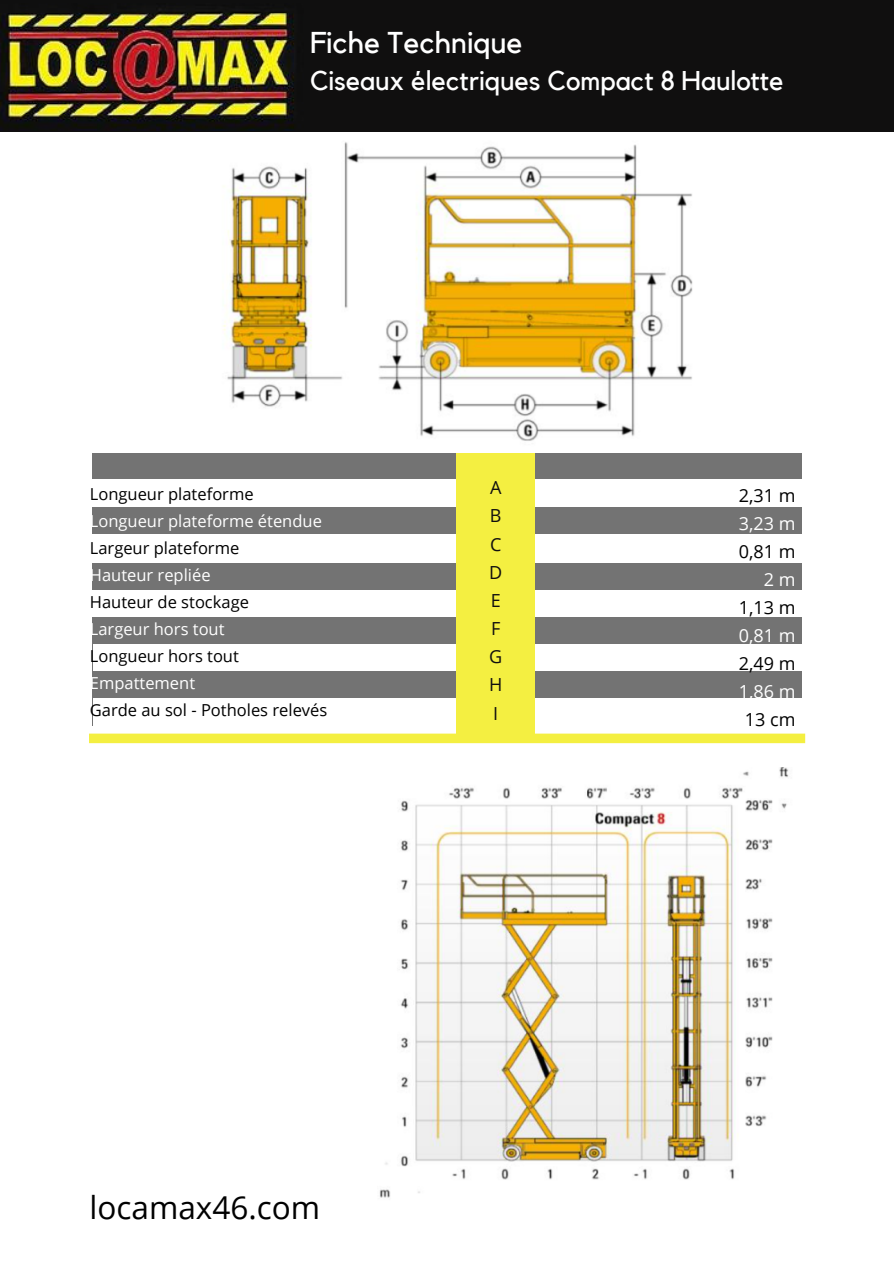
<style>
.page{position:relative;width:894px;height:1264px;background:#fff}
.page>*{position:absolute;margin:0;border:0;box-sizing:border-box;transform-origin:0 0}
.t1{font:31.5px "Open Sans";color:#000}
.t2{font:30px "Kollektif";color:#fff}
.t3{font:27px "Kollektif";color:#fff}
.t4{font:18px "Open Sans";color:#000}
.t5{font:18px "Open Sans";color:#fff}
.t6{font:18px/28.2px "Open Sans";color:#100f0f;text-align:justify}
.t7{font:16.5px "Open Sans";color:#000}
.t8{font:16.5px "Open Sans";color:#fff}
</style>
<div class="page">
<div style="left:0;top:0;width:893px;height:131px;background:#100f0f"></div>
<img style="left:0;top:9px;width:294px;height:122px">
<div style="left:92px;top:535px;width:709px;height:54px;background:#737373"></div>
<div style="left:92px;top:508px;width:709px;height:54px;background:#fff"></div>
<div style="left:92px;top:479px;width:709px;height:54px;background:#737373"></div>
<div style="left:92px;top:452px;width:709px;height:54px;background:#fff"></div>
<div style="left:92px;top:425px;width:709px;height:54px;background:#737373"></div>
<div style="left:92px;top:617px;width:709px;height:54px;background:#737373"></div>
<div style="left:93px;top:644px;width:709px;height:54px;background:#fff"></div>
<div style="left:92px;top:671px;width:709px;height:54px;background:#737373"></div>
<div style="left:93px;top:698px;width:709px;height:54px;background:#fff"></div>
<div style="left:456px;top:453px;width:79px;height:285px;background:#f4ef41"></div>
<svg style="left:89px;top:733px;width:716px;height:10px;background:#f4ef4b"></svg>
<div style="left:83px;top:397px;width:728px;height:56px;background:#fff"></div>
<img style="left:223px;top:142px;width:470px;height:299px">
<img style="left:379px;top:768px;width:410px;height:430px">
<h2 class="t2" style="left:310px;top:28px;width:214px">Fiche Technique</h2>
<h3 class="t3" style="left:310px;top:68px;width:475px">Ciseaux électriques Compact 8 Haulotte</h3>
<p class="t7" style="left:90px;top:482px;width:165px">Longueur plateforme</p>
<p class="t8" style="left:90px;top:509px;width:233px">Longueur plateforme étendue</p>
<p class="t7" style="left:90px;top:536px;width:151px">Largeur plateforme</p>
<p class="t8" style="left:90px;top:563px;width:122px">Hauteur repliée</p>
<p class="t7" style="left:90px;top:590px;width:161px">Hauteur de stockage</p>
<p class="t8" style="left:90px;top:617px;width:136px">Largeur hors tout</p>
<p class="t7" style="left:90px;top:644px;width:150px">Longueur hors tout</p>
<p class="t8" style="left:90px;top:671px;width:107px">Empattement</p>
<p class="t7" style="left:90px;top:699px;width:239px">Garde au sol - Potholes relevés</p>
<p class="t6" style="left:489px;top:473px;width:15px">A B C D E F G H I</p>
<h1 class="t1" style="left:89px;top:1184px;width:232px">locamax46.com</h1>
<p class="t4" style="left:738px;top:482px;width:58px">2,31 m</p>
<p class="t5" style="left:738px;top:510px;width:58px">3,23 m</p>
<p class="t4" style="left:738px;top:538px;width:58px">0,81 m</p>
<p class="t5" style="left:763px;top:566px;width:33px">2 m</p>
<p class="t4" style="left:738px;top:594px;width:58px">1,13 m</p>
<p class="t5" style="left:738px;top:622px;width:58px">0,81 m</p>
<p class="t4" style="left:738px;top:650px;width:58px">2,49 m</p>
<p class="t5" style="left:738px;top:678px;width:58px">1,86 m</p>
<p class="t4" style="left:744px;top:706px;width:52px">13 cm</p>
</div>
